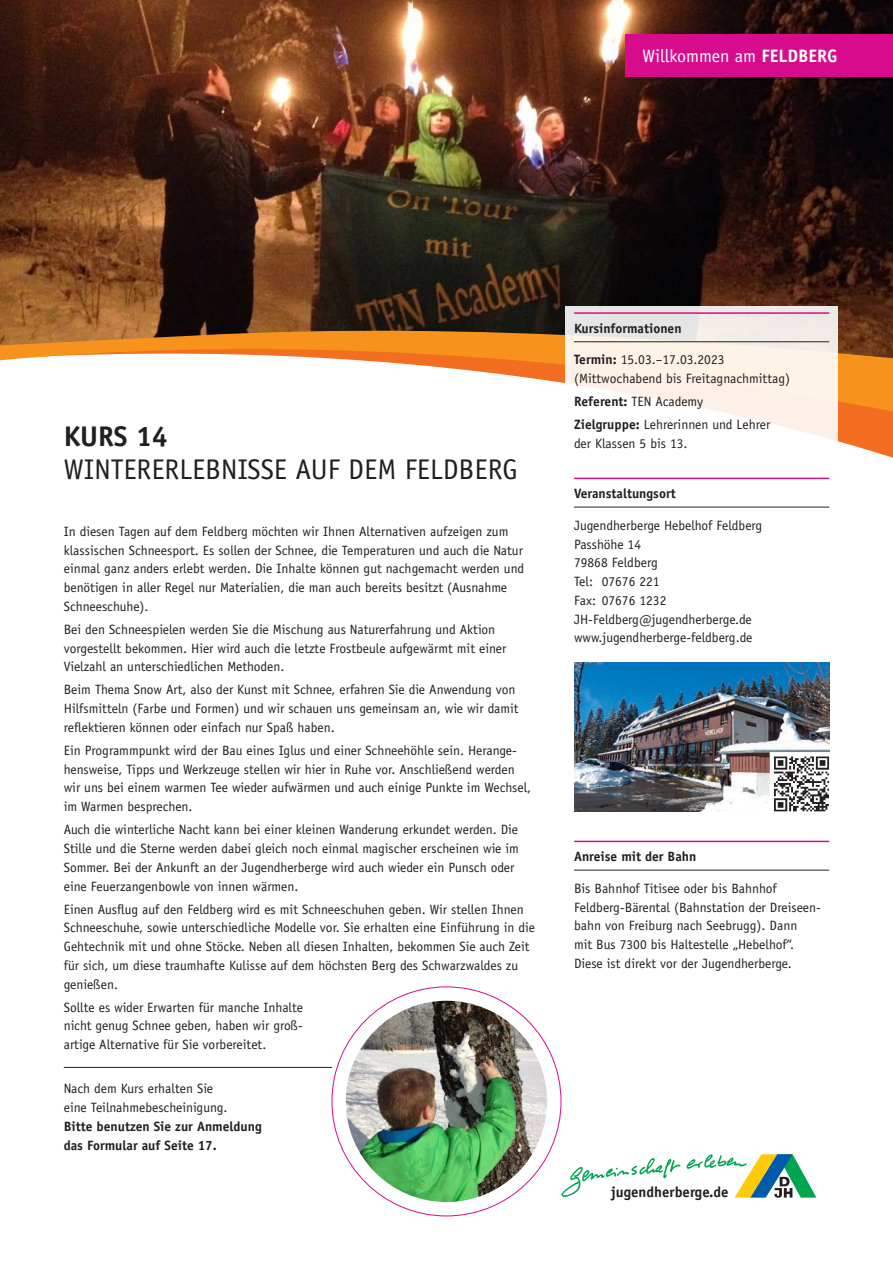
<style>
.page{position:relative;width:893px;height:1263px;background:#fff}
.page>*{position:absolute;margin:0;border:0;box-sizing:border-box;transform-origin:0 0}
.t1{font:28.5px "Officina Sans Std";color:#231f20}
.t2{font:700 28.5px "Officina Sans Std";color:#231f20}
.t3{font:18px "Officina Sans Std";color:#fff}
.t4{font:700 14.7px "Officina Sans Std";color:#231f20}
.t5{font:13.5px/18.8px "Officina Sans Std";color:#231f20}
.t6{font:700 13.5px/18.8px "Officina Sans Std";color:#231f20}
.s1{font-weight:700}
</style>
<div class="page">
<img style="left:0;top:0;width:893px;height:303px">
<svg style="left:0;top:299px;width:102px;height:4px"></svg>
<svg style="left:838px;top:420px;width:55px;height:38px;fill:#f36e21"></svg>
<svg style="left:0;top:303px;width:893px;height:117px"></svg>
<hr style="left:64px;top:1067px;width:268px;height:1px;background:#231f20">
<img style="left:346px;top:1001px;width:201px;height:201px;border-radius:101px">
<div style="left:625px;top:34px;width:268px;height:43px;background:#d70c8c"></div>
<svg style="left:686px;top:1154px;width:130px;height:44px"></svg>
<svg style="left:561px;top:1158px;width:119px;height:39px"></svg>
<svg style="left:566px;top:306px;width:272px;height:565px"></svg>
<hr style="left:574px;top:312px;width:255px;height:2px;background:#d70c8c">
<hr style="left:574px;top:341px;width:255px;height:1px;background:#231f20">
<hr style="left:574px;top:478px;width:255px;height:1px;background:#d70c8c">
<hr style="left:574px;top:507px;width:255px;height:1px;background:#231f20">
<hr style="left:574px;top:841px;width:255px;height:1px;background:#d70c8c">
<hr style="left:574px;top:870px;width:255px;height:1px;background:#231f20">
<img style="left:574px;top:662px;width:255px;height:149px">
<svg style="left:767px;top:750px;width:69px;height:68px"></svg>
<h2 class="t3" style="left:642px;top:45px;width:196px">Willkommen am <span class="s1">FELDBERG</span></h2>
<h1 class="t2" style="left:64px;top:418px;width:105px">KURS 14</h1>
<h1 class="t1" style="left:64px;top:453px;width:455px">WINTERERLEBNISSE AUF DEM FELDBERG</h1>
<p class="t5" style="left:64px;top:522px;width:462px">In diesen Tagen auf dem Feldberg möchten wir Ihnen Alternativen aufzeigen zum klassischen Schneesport. Es sollen der Schnee, die Temperaturen und auch die Natur einmal ganz anders erlebt werden. Die Inhalte können gut nachgemacht werden und benötigen in aller Regel nur Materialien, die man auch bereits besitzt (Ausnahme Schneeschuhe).</p>
<p class="t5" style="left:64px;top:620px;width:444px">Bei den Schneespielen werden Sie die Mischung aus Naturerfahrung und Aktion vorgestellt bekommen. Hier wird auch die letzte Frostbeule aufgewärmt mit einer<br>Vielzahl an unterschiedlichen Methoden.</p>
<p class="t5" style="left:64px;top:680px;width:456px">Beim Thema Snow Art, also der Kunst mit Schnee, erfahren Sie die Anwendung von<br>Hilfsmitteln (Farbe und Formen) und wir schauen uns gemeinsam an, wie wir damit reflektieren können oder einfach nur Spaß haben.</p>
<p class="t5" style="left:64px;top:741px;width:469px">Ein Programmpunkt wird der Bau eines Iglus und einer Schneehöhle sein. Herange&shy;hensweise, Tipps und Werkzeuge stellen wir hier in Ruhe vor. Anschließend werden wir uns bei einem warmen Tee wieder aufwärmen und auch einige Punkte im Wechsel, im Warmen besprechen.</p>
<p class="t5" style="left:64px;top:820px;width:457px">Auch die winterliche Nacht kann bei einer kleinen Wanderung erkundet werden. Die Stille und die Sterne werden dabei gleich noch einmal magischer erscheinen wie im Sommer. Bei der Ankunft an der Jugendherberge wird auch wieder ein Punsch oder eine Feuerzangenbowle von innen wärmen.</p>
<p class="t5" style="left:64px;top:899px;width:473px">Einen Ausflug auf den Feldberg wird es mit Schneeschuhen geben. Wir stellen Ihnen Schneeschuhe, sowie unterschiedliche Modelle vor. Sie erhalten eine Einführung in die Gehtechnik mit und ohne Stöcke. Neben all diesen Inhalten, bekommen Sie auch Zeit für sich, um diese traumhafte Kulisse auf dem höchsten Berg des Schwarzwaldes zu genießen.</p>
<p class="t5" style="left:64px;top:997px;width:241px;text-align:justify">Sollte es wider Erwarten für manche Inhalte nicht genug Schnee geben, haben wir groß&shy;artige Alternative für Sie vorbereitet.</p>
<p class="t5" style="left:64px;top:1079px;width:165px">Nach dem Kurs erhalten Sie eine Teilnahmebescheinigung.</p>
<p class="t6" style="left:64px;top:1117px;width:199px">Bitte benutzen Sie zur Anmeldung das Formular auf Seite 17.</p>
<p class="t6" style="left:574px;top:319px;width:109px">Kursinformationen</p>
<p class="t5" style="left:574px;top:351px;width:218px"><span class="s1">Termin:</span> 15.03.–17.03.2023 (Mittwochabend bis Freitagnachmittag)</p>
<p class="t5" style="left:574px;top:390px;width:198px;line-height:23px"><span class="s1">Referent:</span> TEN Academy<br><span class="s1">Zielgruppe:</span> Lehrerinnen und Lehrer</p>
<p class="t5" style="left:574px;top:434px;width:115px">der Klassen 5 bis 13.</p>
<p class="t6" style="left:574px;top:484px;width:103px">Veranstaltungsort</p>
<p class="t5" style="left:574px;top:516px;width:190px">Jugendherberge Hebelhof Feldberg<br>Passhöhe 14<br>79868 Feldberg<br>Tel: 07676 221<br>Fax: 07676 1232<br>JH-Feldberg@jugendherberge.de www.jugendherberge-feldberg.de</p>
<p class="t6" style="left:574px;top:847px;width:124px">Anreise mit der Bahn</p>
<p class="t5" style="left:574px;top:879px;width:248px">Bis Bahnhof Titisee oder bis Bahnhof Feldberg-Bärental (Bahnstation der Dreiseen&shy;bahn von Freiburg nach Seebrugg). Dann<br>mit Bus 7300 bis Haltestelle „Hebelhof“.<br>Diese ist direkt vor der Jugendherberge.</p>
<p class="t4" style="left:611px;top:1183px;width:119px">jugendherberge.de</p>
</div>
